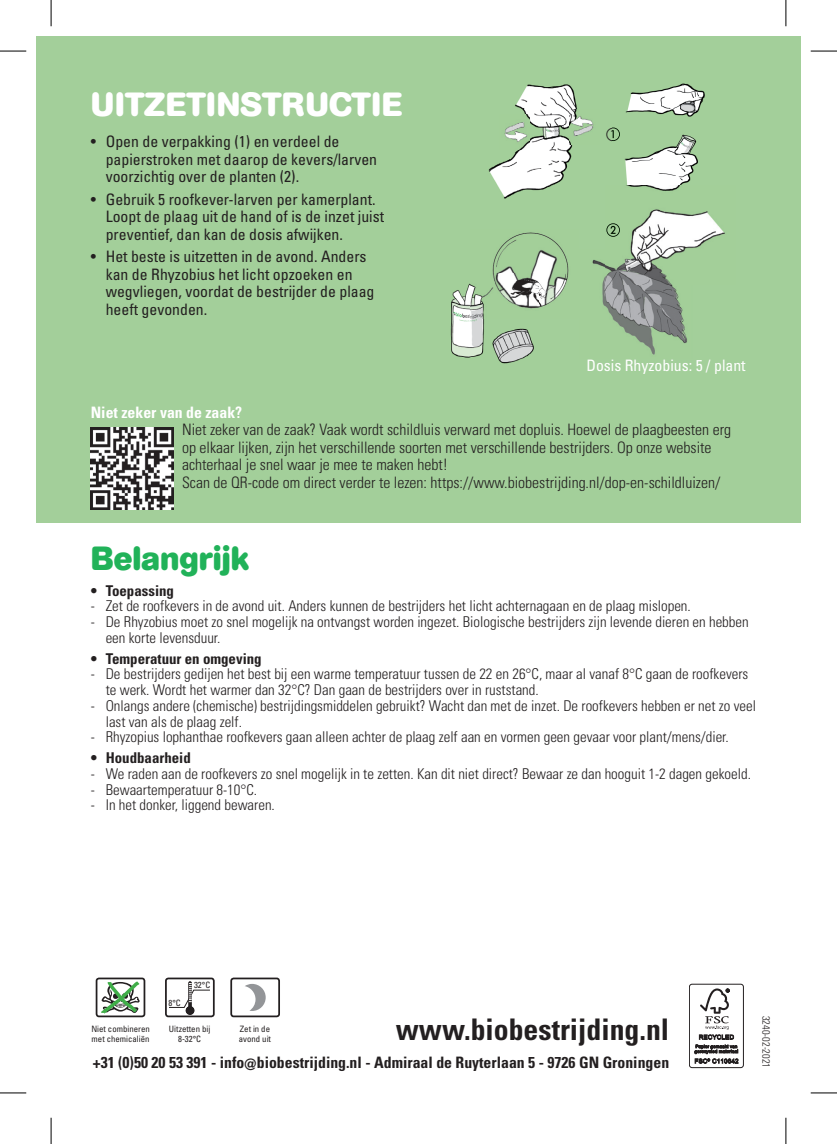
<style>
.page{position:relative;width:837px;height:1144px;background:#fff}
.page>*{position:absolute;margin:0;border:0;box-sizing:border-box;transform-origin:0 0}
.t1{font:700 33.25px "AG Book Rounded";color:#fff}
.t2{font:700 33.25px "AG Book Rounded";color:#21b259}
.t3{font:700 condensed 29.75px "Univers";color:#231f20}
.t4{font:condensed 15.75px/17.5px "Univers";color:#231f20}
.t5{font:300 condensed 15.75px/17.5px "Univers";color:#231f20}
.t6{font:700 condensed 15.75px "Univers";color:#231f20}
.t7{font:condensed 15.75px "Univers";color:#fff}
.t8{font:700 condensed 15.75px "Univers";color:#fff}
.t9{font:300 condensed 14.88px/15.8px "Univers";color:#231f20}
.t10{font:700 condensed 14.88px "Univers";color:#231f20}
.t11{font:300 condensed 10.5px "Univers";color:#231f20}
.t12{font:condensed 8.75px/10.5px "Univers";color:#231f20}
</style>
<div class="page">
<div style="left:36px;top:36px;width:764px;height:487px;background:#a3cf9a"></div>
<img style="left:91px;top:427px;width:82px;height:82px">
<div style="left:689px;top:984px;width:54px;height:84px;border:1px solid #231f20;border-radius:3px"></div>
<svg style="left:694px;top:988px;width:44px;height:75px"></svg>
<div style="left:165px;top:977px;width:50px;height:40px;border:2px solid #231f20;border-radius:2px"></div>
<div style="left:230px;top:977px;width:50px;height:40px;border:2px solid #231f20;border-radius:2px"></div>
<div style="left:96px;top:977px;width:49px;height:40px;border:2px solid #231f20;border-radius:2px"></div>
<svg style="left:100px;top:978px;width:43px;height:39px"></svg>
<svg style="left:245px;top:984px;width:20px;height:27px"></svg>
<img style="left:592px;top:260px;width:95px;height:95px">
<img style="left:492px;top:232px;width:77px;height:76px">
<img style="left:619px;top:209px;width:106px;height:40px">
<img style="left:605px;top:249px;width:82px;height:35px">
<img style="left:450px;top:283px;width:84px;height:81px">
<img style="left:470px;top:274px;width:68px;height:44px">
<img style="left:619px;top:83px;width:86px;height:108px">
<img style="left:488px;top:84px;width:89px;height:115px">
<img style="left:499px;top:114px;width:30px;height:35px">
<img style="left:569px;top:109px;width:25px;height:35px">
<svg style="left:168px;top:981px;width:43px;height:34px"></svg>
<svg style="left:0;top:51px;width:26px;height:1px"></svg>
<svg style="left:810px;top:51px;width:26px;height:1px"></svg>
<svg style="left:0;top:1092px;width:26px;height:1px"></svg>
<svg style="left:810px;top:1092px;width:26px;height:1px"></svg>
<svg style="left:51px;top:0;width:1px;height:26px"></svg>
<svg style="left:51px;top:1118px;width:1px;height:26px"></svg>
<svg style="left:785px;top:0;width:1px;height:26px"></svg>
<svg style="left:785px;top:1118px;width:1px;height:26px"></svg>
<svg style="left:612px;top:127px;width:7px;height:14px"></svg>
<svg style="left:606px;top:223px;width:13px;height:14px"></svg>
<h1 class="t1" style="left:91px;top:85px;width:312px">UITZETINSTRUCTIE</h1>
<p class="t4" style="left:106px;top:132px;width:273px;text-indent:-15px">• Open de verpakking (1) en verdeel de papierstroken met daarop de kevers/larven voorzichtig over de planten ( 2).</p>
<p class="t4" style="left:106px;top:190px;width:280px;text-indent:-15px">• Gebruik 5 roofkever-larven per kamerplant.<br>Loopt de plaag uit de hand of is de inzet juist preventief, dan kan de dosis afwijken.</p>
<p class="t4" style="left:106px;top:247px;width:270px;text-indent:-15px">• Het beste is uitzetten in de avond. Anders kan de Rhyzobius het licht opzoeken en wegvliegen, voordat de bestrijder de plaag heeft gevonden.</p>
<p class="t7" style="left:586px;top:356px;width:161px">Dosis Rhyzobius: 5 / plant</p>
<p class="t8" style="left:91px;top:403px;width:153px">Niet zeker van de zaak?</p>
<p class="t5" style="left:182px;top:421px;width:550px">Niet zeker van de zaak? Vaak wordt schildluis verward met dopluis. Hoewel de plaagbeesten erg op elkaar lijken, zijn het verschillende soorten met verschillende bestrijders. Op onze website achterhaal je snel waar je mee te maken hebt!<br>Scan de QR-code om direct verder te lezen: https://www.biobestrijding.nl/dop-en-schildluizen/</p>
<h1 class="t2" style="left:91px;top:539px;width:159px">Belangrijk</h1>
<p class="t10" style="left:91px;top:581px;width:85px">• Toepassing</p>
<p class="t9" style="left:91px;top:598px;width:601px">- Zet de roofkevers in de avond uit. Anders kunnen de bestrijders het licht achternagaan en de plaag mislopen.</p>
<p class="t9" style="left:106px;top:614px;width:644px;text-indent:-15px">- De Rhyzobius moet zo snel mogelijk na ontvangst worden ingezet. Biologische bestrijders zijn levende dieren en hebben een korte levensduur.</p>
<p class="t10" style="left:91px;top:649px;width:172px">• Temperatuur en omgeving</p>
<p class="t9" style="left:106px;top:666px;width:644px;text-indent:-15px">- De bestrijders gedijen het best bij een warme temperatuur tussen de 22 en 26°C, maar al vanaf 8°C gaan de roofkevers te werk. Wordt het warmer dan 32°C? Dan gaan de bestrijders over in ruststand.</p>
<p class="t9" style="left:106px;top:697px;width:651px;text-indent:-15px">- Onlangs andere (chemische) bestrijdingsmiddelen gebruikt? Wacht dan met de inzet. De roofkevers hebben er net zo veel last van als de plaag zelf.</p>
<p class="t9" style="left:91px;top:729px;width:639px">- Rhyzopius lophanthae roofkevers gaan alleen achter de plaag zelf aan en vormen geen gevaar voor plant/mens/dier.</p>
<p class="t10" style="left:91px;top:749px;width:101px">• Houdbaarheid</p>
<p class="t9" style="left:91px;top:765px;width:661px">- We raden aan de roofkevers zo snel mogelijk in te zetten. Kan dit niet direct? Bewaar ze dan hooguit 1-2 dagen gekoeld.</p>
<p class="t9" style="left:91px;top:781px;width:168px">- Bewaartemperatuur 8-10°C.</p>
<p class="t9" style="left:91px;top:797px;width:185px">- In het donker, liggend bewaren.</p>
<p class="t12" style="left:194px;top:979px;width:18px">32°C</p>
<p class="t12" style="left:168px;top:997px;width:14px">8°C</p>
<p class="t12" style="left:169px;top:1023px;width:43px;text-align:center">Uitzetten bij<br>8-32°C</p>
<p class="t12" style="left:239px;top:1023px;width:34px">Zet in de avond uit</p>
<h2 class="t3" style="left:395px;top:1011px;width:275px">www.biobestrijding.nl</h2>
<p class="t6" style="left:93px;top:1053px;width:577px">+31 (0)50 20 53 391 - info@biobestrijding.nl - Admiraal de Ruyterlaan 5 - 9726 GN Groningen</p>
<p class="t12" style="left:91px;top:1023px;width:60px">Niet combineren met chemicaliën</p>
<p class="t11" style="left:772px;top:1016px;width:54px;rotate:90deg">3240-02-2021</p>
</div>
